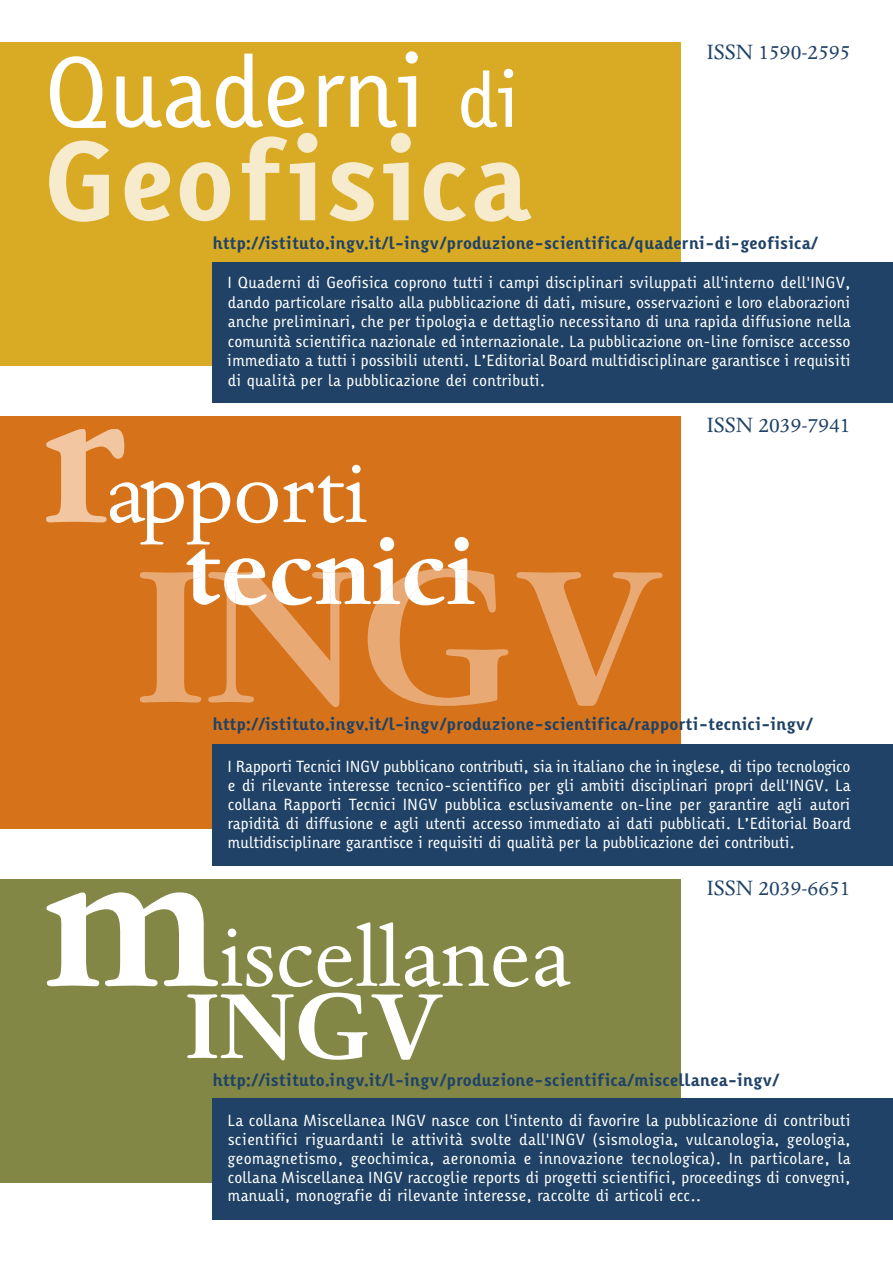
<style>
.page{position:relative;width:893px;height:1263px;background:#fff}
.page>*{position:absolute;margin:0;border:0;box-sizing:border-box;transform-origin:0 0}
.t1{font:700 218.7px "Dante";color:#fff}
.t2{font:700 106.95px "Dante";color:#fff}
.t3{font:97.2px "Karbid";letter-spacing:-.015em;color:#fff}
.t4{font:94.8px "Dante";color:#fff}
.t5{font:24px "Dante";color:#1f4266}
.t6{font:700 16.8px "Karbid";color:#1f4266}
.t7{font:15.75px/18.9px "Karbid";letter-spacing:-.01em;color:#fff;text-align:justify}
.s1{font-size:74.85px}
</style>
<div class="page">
<div style="left:0;top:43px;width:680px;height:323px;background:#d9ab25"></div>
<div style="left:0;top:416px;width:680px;height:413px;background:#d67219"></div>
<div style="left:0;top:879px;width:680px;height:304px;background:#838745"></div>
<div style="left:213px;top:262px;width:680px;height:141px;background:#1f4266"></div>
<div style="left:213px;top:1098px;width:680px;height:122px;background:#1f4266"></div>
<div style="left:213px;top:745px;width:680px;height:121px;background:#1f4266"></div>
<svg style="left:49px;top:133px;width:482px;height:89px"></svg>
<svg style="left:46px;top:429px;width:78px;height:93px"></svg>
<svg style="left:140px;top:570px;width:522px;height:137px"></svg>
<svg style="left:193px;top:568px;width:274px;height:37px"></svg>
<h3 class="t3" style="left:43px;top:54px;width:479px">Quaderni <span class="s1">di</span></h3>
<h3 class="t5" style="left:707px;top:39px;width:145px">ISSN 1590-2595</h3>
<p class="t6" style="left:213px;top:236px;width:607px">http://istituto.ingv.it/l-ingv/produzione-scientifica/quaderni-di-geofisica/</p>
<p class="t7" style="left:228px;top:274px;width:625px;line-height:19.5px">I Quaderni di Geofisica coprono tutti i campi disciplinari sviluppati all'interno dell'INGV, dando particolare risalto alla pubblicazione di dati, misure, osservazioni e loro elaborazioni anche preliminari, che per tipologia e dettaglio necessitano di una rapida diffusione nella comunità scientifica nazionale ed internazionale. La pubblicazione on-line fornisce accesso immediato a tutti i possibili utenti. L’Editorial Board multidisciplinare garantisce i requisiti di qualità per la pubblicazione dei contributi.</p>
<h3 class="t4" style="left:106px;top:443px;width:263px">apporti</h3>
<h2 class="t2" style="left:185px;top:533px;width:292px">tecnici</h2>
<h3 class="t5" style="left:707px;top:412px;width:145px">ISSN 2039-7941</h3>
<p class="t6" style="left:213px;top:718px;width:602px">http://istituto.ingv.it/l-ingv/produzione-scientifica/rapporti-tecnici-ingv/</p>
<p class="t7" style="left:228px;top:758px;width:625px">I Rapporti Tecnici INGV pubblicano contributi, sia in italiano che in inglese, di tipo tecnologico e di rilevante interesse tecnico-scientifico per gli ambiti disciplinari propri dell'INGV. La collana Rapporti Tecnici INGV pubblica esclusivamente on-line per garantire agli autori rapidità di diffusione e agli utenti accesso immediato ai dati pubblicati. L’Editorial Board multidisciplinare garantisce i requisiti di qualità per la pubblicazione dei contributi.</p>
<h1 class="t1" style="left:43px;top:842px;width:179px">m</h1>
<h3 class="t4" style="left:220px;top:906px;width:353px">iscellanea</h3>
<h2 class="t2" style="left:185px;top:987px;width:260px">INGV</h2>
<h3 class="t5" style="left:707px;top:875px;width:145px">ISSN 2039-6651</h3>
<p class="t6" style="left:213px;top:1073px;width:568px">http://istituto.ingv.it/l-ingv/produzione-scientifica/miscellanea-ingv/</p>
<p class="t7" style="left:228px;top:1112px;width:625px">La collana Miscellanea INGV nasce con l'intento di favorire la pubblicazione di contributi scientifici riguardanti le attività svolte dall'INGV (sismologia, vulcanologia, geologia, geomagnetismo, geochimica, aeronomia e innovazione tecnologica). In particolare, la collana Miscellanea INGV raccoglie reports di progetti scientifici, proceedings di convegni, manuali, monografie di rilevante interesse, raccolte di articoli ecc..</p>
</div>
